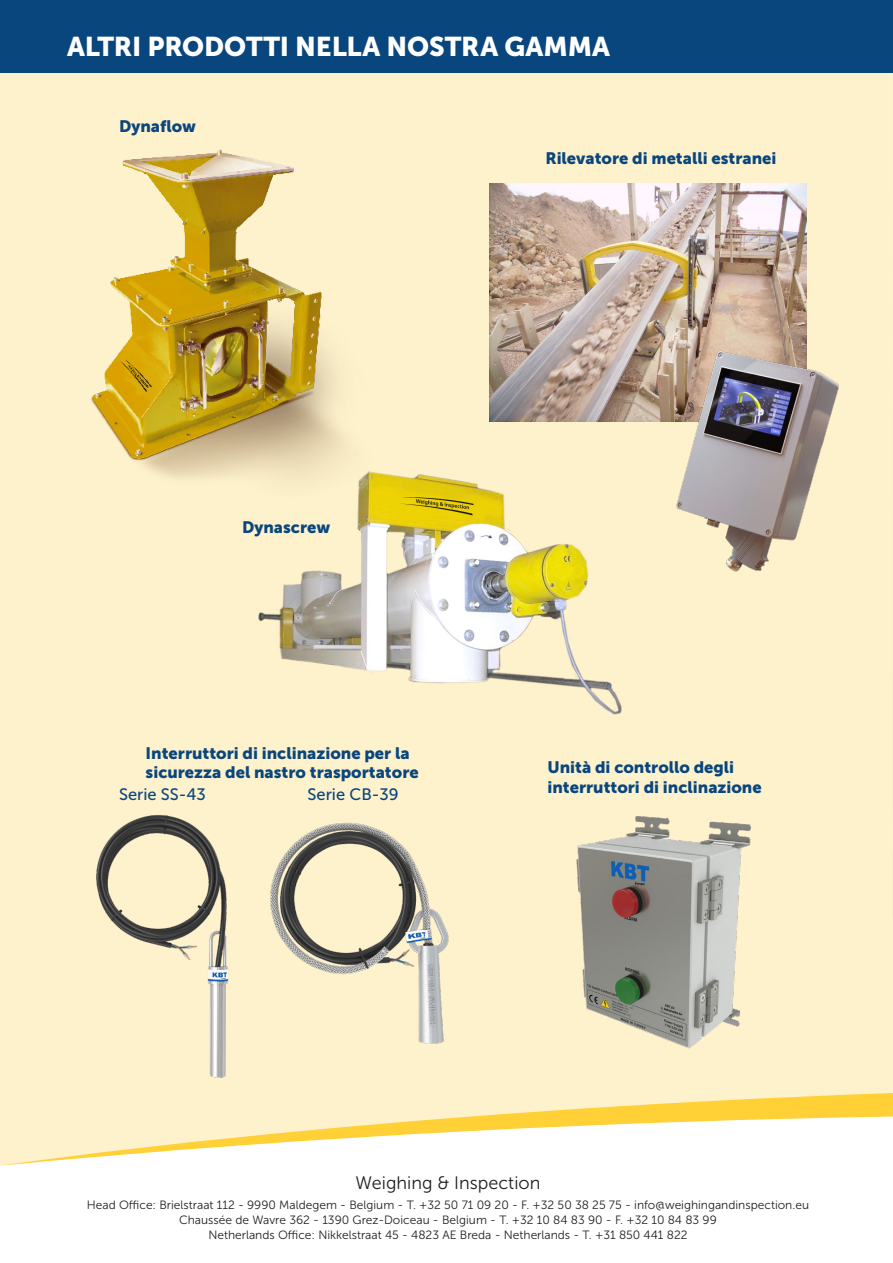
<style>
.page{position:relative;width:893px;height:1263px;background:#fff}
.page>*{position:absolute;margin:0;border:0;box-sizing:border-box;transform-origin:0 0}
.t1{font:27px "Museo Sans 900";letter-spacing:-.01em;color:#fff}
.t2{font:18px "Museo Sans 300";color:#231f20}
.Bodytext{font:16.5px/19.5px "Museo Sans 900";color:#0a467e}
.Bodytext-2{font:16.5px "Museo Sans 500";color:#0a467e}
.t3{font:12px/15px "Museo Sans 300";color:#231f20;text-align:center}
</style>
<div class="page">
<div style="left:0;top:72px;width:893px;height:1094px;background:#fef2cd"></div>
<img style="left:892px;top:72px;width:1px;height:847px">
<div style="left:0;top:0;width:893px;height:72px;background:#0a467e"></div>
<svg style="left:0;top:1093px;width:893px;height:72px"></svg>
<img style="left:77px;top:141px;width:295px;height:355px">
<img style="left:85px;top:814px;width:178px;height:268px">
<img style="left:241px;top:821px;width:239px;height:253px">
<img style="left:541px;top:807px;width:238px;height:256px">
<img style="left:221px;top:454px;width:434px;height:261px">
<img style="left:489px;top:184px;width:317px;height:237px">
<img style="left:654px;top:327px;width:196px;height:295px">
<p class="t1" style="left:67px;top:32px;width:544px">ALTRI PRODOTTI NELLA NOSTRA GAMMA</p>
<p class="Bodytext" style="left:119px;top:117px;width:79px">Dynaflow</p>
<p class="Bodytext" style="left:545px;top:148px;width:233px">Rilevatore di metalli estranei</p>
<p class="Bodytext" style="left:242px;top:517px;width:90px">Dynascrew</p>
<p class="Bodytext" style="left:146px;top:743px;width:275px">Interruttori di inclinazione per la sicurezza del nastro trasportatore</p>
<p class="Bodytext-2" style="left:119px;top:785px;width:88px">Serie SS-43</p>
<p class="Bodytext-2" style="left:308px;top:785px;width:93px">Serie CB-39</p>
<p class="Bodytext" style="left:547px;top:758px;width:216px">Unità di controllo degli interruttori di inclinazione</p>
<p class="t2" style="left:356px;top:1173px;width:186px">Weighing &amp; Inspection</p>
<p class="t3" style="left:87px;top:1197px;width:724px">Head Office: Brielstraat 112 - 9990 Maldegem - Belgium - T. +32 50 71 09 20 - F. +32 50 38 25 75 - info@weighingandinspection.eu</p>
<p class="t3" style="left:179px;top:1212px;width:539px">Chaussée de Wavre 362 - 1390 Grez-Doiceau - Belgium - T. +32 10 84 83 90 - F. +32 10 84 83 99<br>Netherlands Office: Nikkelstraat 45 - 4823 AE Breda - Netherlands - T. +31 850 441 822</p>
</div>
